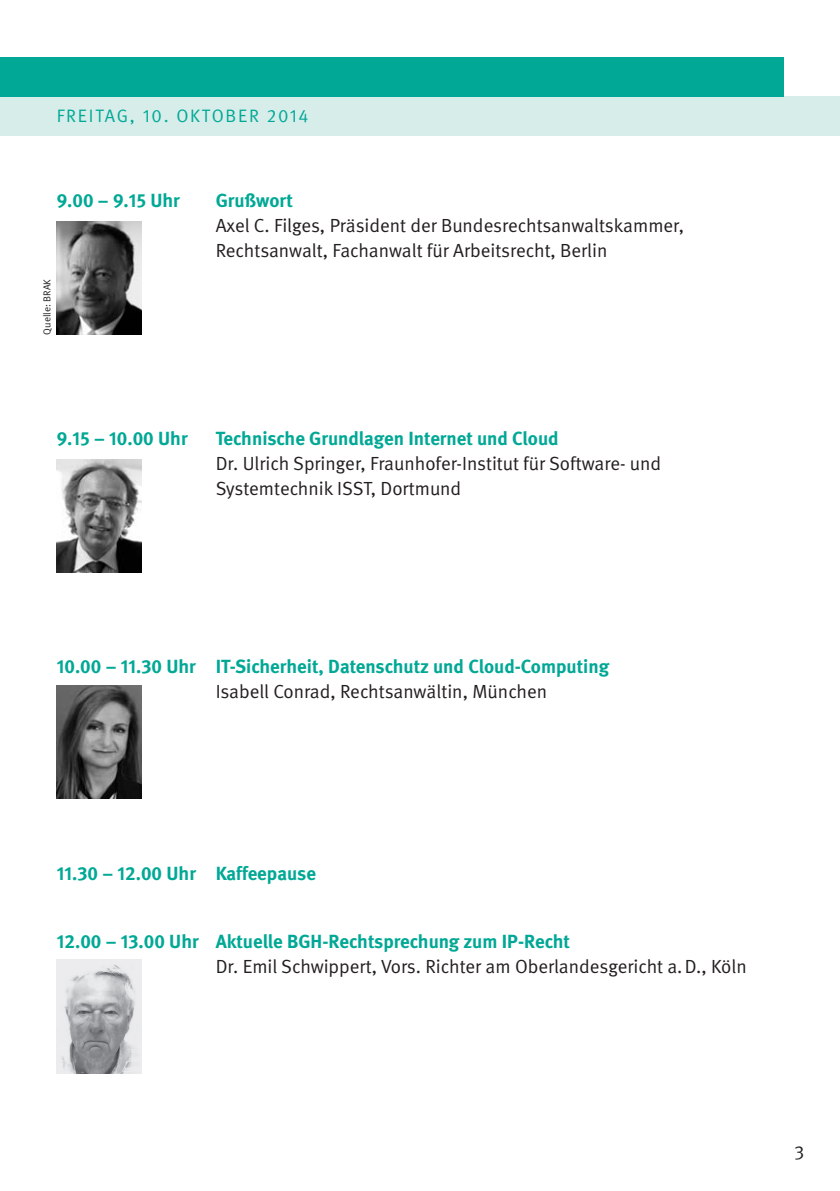
<style>
.page{position:relative;width:840px;height:1191px;background:#fff}
.page>*{position:absolute;margin:0;border:0;box-sizing:border-box;transform-origin:0 0}
.t1{font:19px/25px "Meta Normal";color:#231f20}
.t2{font:700 19px "Meta";color:#00a895}
.t3{font:19px "Meta Bold Expert";color:#00a895}
.t4{font:19px "Meta Normal Expert";color:#231f20}
.t5{font:18px "Meta Normal";letter-spacing:.1em;color:#00a895}
.t6{font:10px "Meta Normal";color:#231f20}
.s1{font-family:"Meta Normal Expert"}
.s2{font-family:"Meta";font-weight:700}
.s3{font-family:"Meta Bold Expert";font-weight:400}
</style>
<div class="page">
<div style="left:0;top:96px;width:839px;height:40px;background:#d6edea"></div>
<img style="left:57px;top:459px;width:85px;height:114px">
<img style="left:57px;top:685px;width:85px;height:113px">
<img style="left:57px;top:959px;width:85px;height:114px">
<img style="left:57px;top:221px;width:85px;height:113px">
<div style="left:0;top:57px;width:782px;height:39px;background:#00a895"></div>
<p class="t5" style="left:57px;top:106px;width:253px">FREITAG, <span class="s1">10</span>. OKTOBER <span class="s1">2014</span></p>
<p class="t3" style="left:57px;top:190px;width:124px">9<span class="s2">.</span>00 <span class="s2">–</span> 9<span class="s2">.</span>15 <span class="s2">Uhr</span></p>
<p class="t2" style="left:215px;top:190px;width:79px">Grußwort</p>
<p class="t1" style="left:215px;top:213px;width:470px">Axel C. Filges, Präsident der Bundesrechtsanwaltskammer,<br>Rechtsanwalt, Fachanwalt für Arbeitsrecht, Berlin</p>
<p class="t6" style="left:41px;top:334px;width:57px;rotate:-90deg">Quelle: BRAK</p>
<p class="t3" style="left:57px;top:427px;width:132px">9<span class="s2">.</span>15 <span class="s2">–</span> 10<span class="s2">.</span>00 <span class="s2">Uhr</span></p>
<p class="t2" style="left:215px;top:427px;width:344px">Technische Grundlagen Internet und Cloud</p>
<p class="t1" style="left:215px;top:450px;width:447px">Dr. Ulrich Springer, Fraunhofer-Institut für Software- und<br>Systemtechnik ISST, Dortmund</p>
<p class="t2" style="left:57px;top:655px;width:553px"><span class="s3">10</span>.<span class="s3">00</span> – <span class="s3">11</span>.<span class="s3">30</span> Uhr IT-Sicherheit, Datenschutz und Cloud-Computing</p>
<p class="t1" style="left:215px;top:679px;width:333px">Isabell Conrad, Rechtsanwältin, München</p>
<p class="t2" style="left:57px;top:862px;width:260px"><span class="s3">11</span>.<span class="s3">30</span> – <span class="s3">12</span>.<span class="s3">00</span> Uhr Kaffeepause</p>
<p class="t2" style="left:57px;top:930px;width:514px"><span class="s3">12</span>.<span class="s3">00</span> – <span class="s3">13</span>.<span class="s3">00</span> Uhr Aktuelle BGH-Rechtsprechung zum IP-Recht</p>
<p class="t1" style="left:215px;top:953px;width:532px">Dr. Emil Schwippert, Vors. Richter am Oberlandesgericht a.D., Köln</p>
<p class="t4" style="left:794px;top:1142px;width:11px">3</p>
</div>
